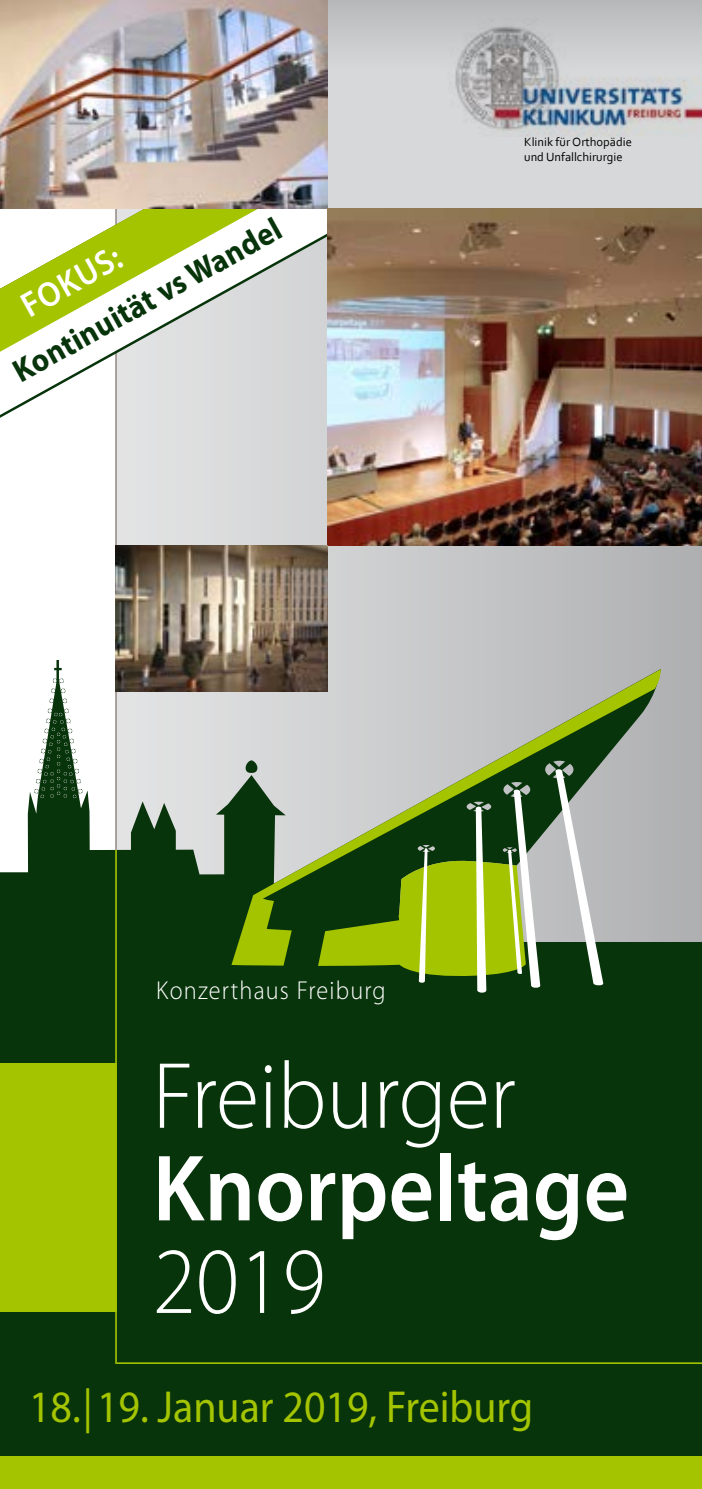
<style>
.page{position:relative;width:702px;height:1489px;background:#fff}
.page>*{position:absolute;margin:0;border:0;box-sizing:border-box;transform-origin:0 0}
.t1{font:300 95px "Myriad Pro";color:#fff;scale:.93 1}
.t2{font:600 95px "Myriad Pro";color:#fff;scale:.93 1}
.t3{font:45px "Myriad Pro";color:#a4c400;scale:.93 1}
.t4{font:600 35px "Myriad Pro";color:#fff;scale:.93 1}
.t5{font:700 32.5px "Myriad Pro";color:#08340b;scale:.93 1}
.t6{font:300 26px "Myriad Pro";letter-spacing:.05em;color:#fff;scale:.93 1}
.t7{font:12.5px/15px "Corbel";color:#000}
</style>
<div class="page">
<svg style="left:117px;top:458px;width:585px;height:483px;background:#c3c3c5"></svg>
<div style="left:0;top:941px;width:702px;height:532px;background:#08340b"></div>
<div style="left:0;top:1063px;width:117px;height:248px;background:#a4c400"></div>
<hr style="left:117px;top:1362px;width:585px;height:1px;background:#a4c400">
<hr style="left:115px;top:0;width:2px;height:849px;background:#968d89">
<svg style="left:0;top:352px;width:328px;height:106px"></svg>
<svg style="left:0;top:209px;width:328px;height:143px"></svg>
<svg style="left:0;top:660px;width:383px;height:281px"></svg>
<svg style="left:32px;top:676px;width:53px;height:124px"></svg>
<hr style="left:115px;top:849px;width:2px;height:514px;background:#a4c400">
<svg style="left:328px;top:0;width:374px;height:208px;background:#d1d2d3"></svg>
<img style="left:434px;top:18px;width:268px;height:119px">
<img style="left:0;top:0;width:328px;height:209px">
<img style="left:328px;top:208px;width:374px;height:337px">
<img style="left:115px;top:545px;width:213px;height:146px">
<svg style="left:230px;top:669px;width:430px;height:273px;background:#b3b4b1"></svg>
<svg style="left:555px;top:900px;width:48px;height:86px"></svg>
<svg style="left:253px;top:669px;width:407px;height:231px;background:#abb1a4"></svg>
<svg style="left:231px;top:789px;width:309px;height:204px"></svg>
<div style="left:0;top:1456px;width:702px;height:32px;background:#a4c400"></div>
<h3 class="t5" style="left:7px;top:357px;width:326px;rotate:-29deg">Kontinuität vs Wandel</h3>
<h3 class="t4" style="left:13px;top:288px;width:119px;rotate:-29deg">FOKUS:</h3>
<p class="t7" style="left:524px;top:134px;width:109px">Klinik für Orthopädie und Unfallchirurgie</p>
<h3 class="t6" style="left:156px;top:976px;width:248px">Konzerthaus Freiburg</h3>
<h1 class="t1" style="left:153px;top:1043px;width:392px">Freiburger</h1>
<h1 class="t2" style="left:153px;top:1127px;width:514px">Knorpeltage</h1>
<h1 class="t1" style="left:153px;top:1228px;width:187px">2019</h1>
<h2 class="t3" style="left:29px;top:1378px;width:543px">18.|19. Januar 2019, Freiburg</h2>
</div>
